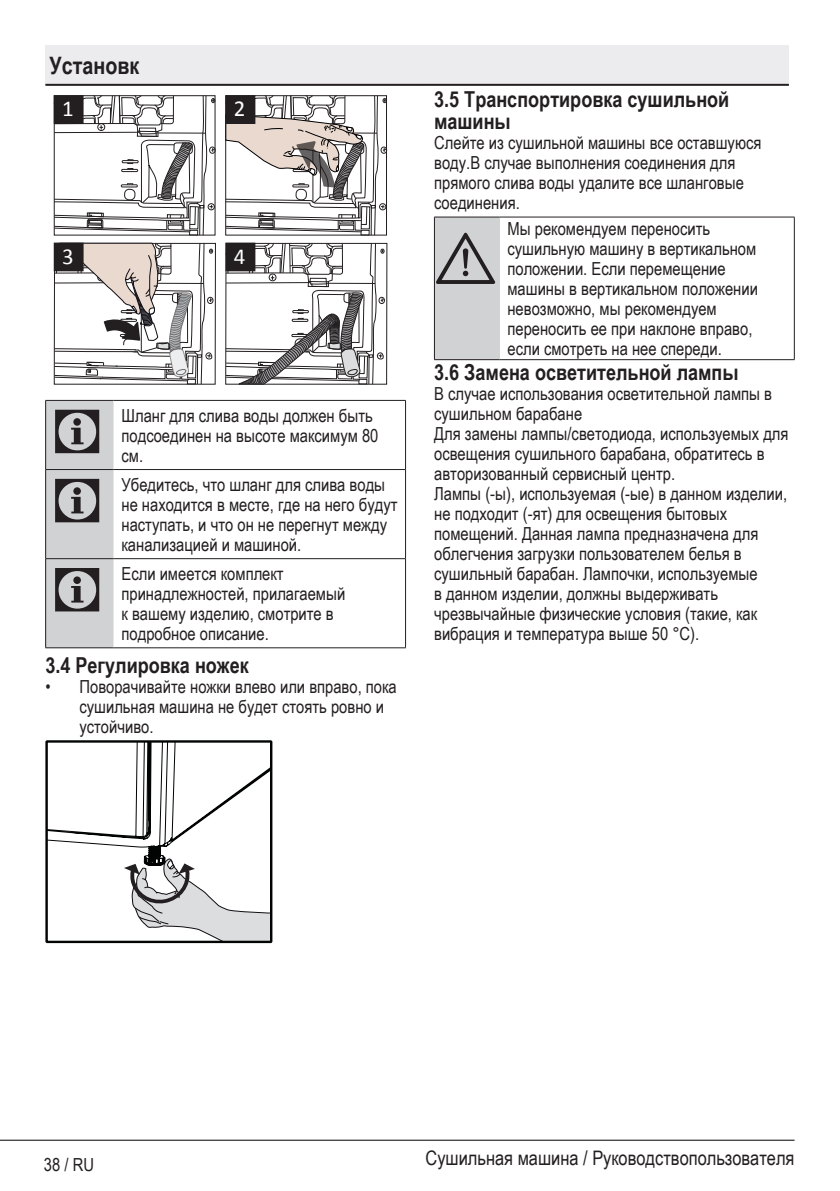
<style>
.page{position:relative;width:840px;height:1191px;background:#fff}
.page>*{position:absolute;margin:0;border:0;box-sizing:border-box;transform-origin:0 0}
.Girintili_Yazi_uyari{font:64px "ZIWARNUN";color:#231f20}
.t1{font:700 24px "Arial Narrow";color:#231f20}
.t2{font:22.8px "Calibri";color:#fff}
.Konu_Baslik__12pt-Bo{font:700 22px/22px "Arial Narrow";color:#231f20}
.t3{font:20px "Arial Narrow";color:#231f20}
.Girintili_Yazi_uyari-2{font:18px/20px "Arial Narrow";color:#231f20}
.Normal_Yazi{font:18px/20px "Arial Narrow";color:#231f20}
.t4{font:18px/20px "Arial Narrow";color:#241f21}
</style>
<div class="page">
<div style="left:45px;top:45px;width:743px;height:40px;background:#ececee"></div>
<hr style="left:45px;top:84px;width:743px;height:2px;background:#231f20">
<hr style="left:0;top:1139px;width:794px;height:1px;background:#000">
<svg style="left:225px;top:95px;width:162px;height:290px"></svg>
<svg style="left:53px;top:95px;width:162px;height:290px"></svg>
<div style="left:54px;top:96px;width:29px;height:27px;background:#231f20"></div>
<div style="left:54px;top:95px;width:29px;height:29px;border:1px solid #231f20"></div>
<div style="left:54px;top:243px;width:29px;height:28px;background:#231f20"></div>
<div style="left:226px;top:243px;width:29px;height:28px;background:#231f20"></div>
<div style="left:226px;top:96px;width:29px;height:27px;background:#231f20"></div>
<div style="left:226px;top:95px;width:29px;height:29px;border:1px solid #231f20"></div>
<div style="left:46px;top:401px;width:67px;height:246px;background:#d1d2d4"></div>
<hr style="left:45px;top:401px;width:1px;height:68px;background:#231f20">
<hr style="left:405px;top:401px;width:1px;height:68px;background:#231f20">
<hr style="left:45px;top:470px;width:1px;height:88px;background:#231f20">
<hr style="left:405px;top:470px;width:1px;height:88px;background:#231f20">
<hr style="left:45px;top:559px;width:1px;height:88px;background:#231f20">
<hr style="left:405px;top:559px;width:1px;height:88px;background:#231f20">
<hr style="left:45px;top:400px;width:68px;height:1px;background:#231f20">
<hr style="left:45px;top:469px;width:68px;height:1px;background:#231f20">
<hr style="left:45px;top:558px;width:68px;height:1px;background:#231f20">
<hr style="left:45px;top:647px;width:68px;height:1px;background:#231f20">
<hr style="left:113px;top:400px;width:292px;height:1px;background:#231f20">
<hr style="left:113px;top:469px;width:292px;height:1px;background:#231f20">
<hr style="left:113px;top:558px;width:292px;height:1px;background:#231f20">
<hr style="left:113px;top:647px;width:292px;height:1px;background:#231f20">
<svg style="left:46px;top:741px;width:226px;height:201px"></svg>
<div style="left:434px;top:217px;width:65px;height:143px;background:#d1d2d4"></div>
<hr style="left:434px;top:359px;width:65px;height:1px;background:#231f20">
<hr style="left:499px;top:359px;width:295px;height:1px;background:#231f20">
<hr style="left:434px;top:217px;width:65px;height:1px;background:#231f20">
<hr style="left:434px;top:217px;width:1px;height:142px;background:#231f20">
<hr style="left:499px;top:217px;width:295px;height:1px;background:#231f20">
<hr style="left:793px;top:217px;width:1px;height:142px;background:#231f20">
<h2 class="t1" style="left:50px;top:48px;width:91px">Установк</h2>
<p class="t2" style="left:62px;top:95px;width:13px">1</p>
<p class="t2" style="left:234px;top:95px;width:13px">2</p>
<p class="t2" style="left:62px;top:242px;width:13px">3</p>
<p class="t2" style="left:234px;top:242px;width:13px">4</p>
<p class="Girintili_Yazi_uyari" style="left:51px;top:398px;width:56px">C</p>
<p class="Girintili_Yazi_uyari-2" style="left:121px;top:404px;width:258px">Шланг для слива воды должен быть подсоединен на высоте максимум 80 см.</p>
<p class="Girintili_Yazi_uyari" style="left:51px;top:467px;width:56px">C</p>
<p class="Girintili_Yazi_uyari-2" style="left:121px;top:473px;width:277px">Убедитесь, что шланг для слива воды не находится в месте, где на него будут наступать, и что он не перегнут между канализацией и машиной.</p>
<p class="Girintili_Yazi_uyari" style="left:51px;top:556px;width:56px">C</p>
<p class="Girintili_Yazi_uyari-2" style="left:121px;top:563px;width:225px">Если имеется комплект принадлежностей, прилагаемый к вашему изделию, смотрите в подробное описание.</p>
<p class="Konu_Baslik__12pt-Bo" style="left:45px;top:653px;width:205px">3.4 Регулировка ножек</p>
<p class="t4" style="left:79px;top:676px;width:318px;text-indent:-34px">• Поворачивайте ножки влево или вправо, пока сушильная машина не будет стоять ровно и устойчиво.</p>
<p class="Konu_Baslik__12pt-Bo" style="left:434px;top:87px;width:296px">3.5 Транспортировка сушильной машины</p>
<p class="Girintili_Yazi_uyari-2" style="left:434px;top:132px;width:328px">Слейте из сушильной машины все оставшуюся воду.В случае выполнения соединения для прямого слива воды удалите все шланговые соединения.</p>
<p class="Girintili_Yazi_uyari" style="left:436px;top:224px;width:63px">A</p>
<p class="Girintili_Yazi_uyari-2" style="left:507px;top:218px;width:252px">Мы рекомендуем переносить сушильную машину в вертикальном положении. Если перемещение машины в вертикальном положении невозможно, мы рекомендуем переносить ее при наклоне вправо, если смотреть на нее спереди.</p>
<p class="Konu_Baslik__12pt-Bo" style="left:434px;top:360px;width:306px">3.6 Замена осветительной лампы</p>
<p class="Normal_Yazi" style="left:434px;top:382px;width:339px">В случае использования осветительной лампы в сушильном барабане</p>
<p class="Normal_Yazi" style="left:434px;top:422px;width:356px">Для замены лампы/светодиода, используемых для освещения сушильного барабана, обратитесь в авторизованный сервисный центр.</p>
<p class="Normal_Yazi" style="left:434px;top:482px;width:354px">Лампы (-ы), используемая (-ые) в данном изделии, не подходит (-ят) для освещения бытовых помещений. Данная лампа предназначена для облегчения загрузки пользователем белья в сушильный барабан. Лампочки, используемые<br>в данном изделии, должны выдерживать чрезвычайные физические условия (такие, как вибрация и температура выше 50 °C).</p>
<p class="Normal_Yazi" style="left:44px;top:1153px;width:52px">38 / RU</p>
<p class="t3" style="left:425px;top:1143px;width:370px">Сушильная машина / Руководствопользователя</p>
</div>
